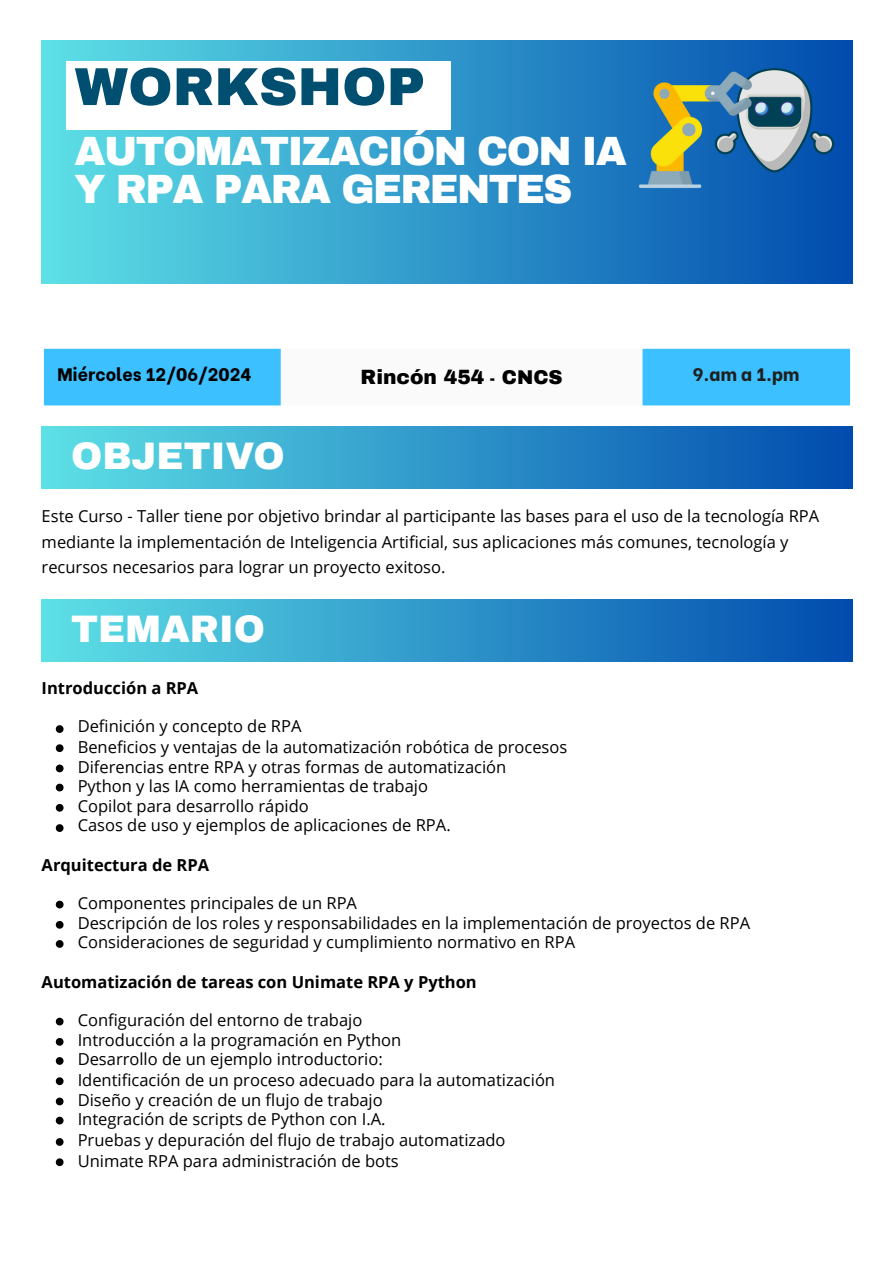
<style>
.page{position:relative;width:894px;height:1263px;background:#fff}
.page>*{position:absolute;margin:0;border:0;box-sizing:border-box;transform-origin:0 0}
.t1{font:900 53.4px "Archivo";color:#004e70}
.t2{font:900 39.9px/37.2px "Archivo";letter-spacing:-.04em;color:#fff}
.t3{font:900 37.5px "Archivo";color:#fff}
.t4{font:900 20.25px "Archivo";color:#000}
.t5{font:800 18px "Be Vietnam";color:#000}
.t6{font:800 18px "Be Vietnam";color:#1f1f1f}
.t7{font:16.5px/25.3px "Open Sans";color:#000}
.t8{font:700 16.5px "Open Sans";color:#000}
.s1{font-size:15.75px}
.s2{font-size:19.5px}
</style>
<div class="page">
<div style="left:42px;top:40px;width:810px;height:244px;background:linear-gradient(to right,#5de0e6,#014bad)"></div>
<div style="left:66px;top:61px;width:384px;height:69px;background:#fff"></div>
<img style="left:630px;top:40px;width:212px;height:194px">
<div style="left:44px;top:349px;width:805px;height:56px;background:#3cc0ff"></div>
<div style="left:281px;top:347px;width:360px;height:60px;background:#fafafa"></div>
<hr style="left:281px;top:349px;width:2px;height:56px;background:#fff">
<hr style="left:640px;top:349px;width:2px;height:56px;background:#fff">
<hr style="left:42px;top:346px;width:810px;height:3px;background:#fff">
<hr style="left:42px;top:405px;width:810px;height:3px;background:#fff">
<div style="left:42px;top:426px;width:810px;height:62px;background:linear-gradient(to right,#5de0e6,#014bad)"></div>
<div style="left:42px;top:600px;width:810px;height:61px;background:linear-gradient(to right,#5de0e6,#014bad)"></div>
<svg style="left:56px;top:725px;width:7px;height:8px"></svg>
<svg style="left:56px;top:744px;width:7px;height:8px"></svg>
<svg style="left:56px;top:765px;width:7px;height:7px"></svg>
<svg style="left:56px;top:784px;width:7px;height:7px"></svg>
<svg style="left:56px;top:804px;width:7px;height:8px"></svg>
<svg style="left:56px;top:824px;width:7px;height:8px"></svg>
<svg style="left:56px;top:901px;width:7px;height:7px"></svg>
<svg style="left:56px;top:921px;width:7px;height:8px"></svg>
<svg style="left:56px;top:940px;width:7px;height:8px"></svg>
<svg style="left:56px;top:1018px;width:7px;height:7px"></svg>
<svg style="left:56px;top:1038px;width:7px;height:8px"></svg>
<svg style="left:56px;top:1057px;width:7px;height:8px"></svg>
<svg style="left:56px;top:1077px;width:7px;height:8px"></svg>
<svg style="left:56px;top:1098px;width:7px;height:7px"></svg>
<svg style="left:56px;top:1117px;width:7px;height:7px"></svg>
<svg style="left:56px;top:1138px;width:7px;height:8px"></svg>
<svg style="left:56px;top:1158px;width:7px;height:8px"></svg>
<p class="t1" style="left:75px;top:58px;width:352px">WORKSHOP</p>
<p class="t2" style="left:75px;top:133px;width:553px">AUTOMATIZACIÓN CON IA<br>Y RPA PARA GERENTES</p>
<p class="t5" style="left:57px;top:360px;width:196px">Miércoles 12/06/2024</p>
<h1 class="t4" style="left:360px;top:366px;width:203px">Rincón 454 <span class="s1">-</span> <span class="s2">CNCS</span></h1>
<p class="t6" style="left:692px;top:360px;width:108px">9.am a 1.pm</p>
<p class="t3" style="left:71px;top:436px;width:215px">OBJETIVO</p>
<p class="t7" style="left:42px;top:503px;width:778px">Este Curso - Taller tiene por objetivo brindar al participante las bases para el uso de la tecnología RPA mediante la implementación de Inteligencia Artificial, sus aplicaciones más comunes, tecnología y recursos necesarios para lograr un proyecto exitoso.</p>
<p class="t3" style="left:71px;top:609px;width:195px">TEMARIO</p>
<h2 class="t8" style="left:42px;top:677px;width:158px">Introducción a RPA</h2>
<p class="t7" style="left:78px;top:713px;width:225px">Definición y concepto de RPA</p>
<p class="t7" style="left:78px;top:734px;width:491px">Beneficios y ventajas de la automatización robótica de procesos</p>
<p class="t7" style="left:78px;top:754px;width:430px">Diferencias entre RPA y otras formas de automatización</p>
<p class="t7" style="left:78px;top:773px;width:352px">Python y las IA como herramientas de trabajo</p>
<p class="t7" style="left:78px;top:793px;width:232px">Copilot para desarrollo rápido</p>
<p class="t7" style="left:78px;top:812px;width:374px">Casos de uso y ejemplos de aplicaciones de RPA.</p>
<h2 class="t8" style="left:42px;top:853px;width:169px">Arquitectura de RPA</h2>
<p class="t7" style="left:78px;top:890px;width:281px">Componentes principales de un RPA</p>
<p class="t7" style="left:78px;top:910px;width:673px">Descripción de los roles y responsabilidades en la implementación de proyectos de RPA</p>
<p class="t7" style="left:78px;top:929px;width:499px">Consideraciones de seguridad y cumplimiento normativo en RPA</p>
<h2 class="t8" style="left:42px;top:970px;width:436px">Automatización de tareas con Unimate RPA y Python</h2>
<p class="t7" style="left:78px;top:1007px;width:286px">Configuración del entorno de trabajo</p>
<p class="t7" style="left:78px;top:1027px;width:325px">Introducción a la programación en Python</p>
<p class="t7" style="left:78px;top:1046px;width:306px">Desarrollo de un ejemplo introductorio:</p>
<p class="t7" style="left:78px;top:1067px;width:479px">Identificación de un proceso adecuado para la automatización</p>
<p class="t7" style="left:78px;top:1087px;width:306px">Diseño y creación de un flujo de trabajo</p>
<p class="t7" style="left:78px;top:1106px;width:309px">Integración de scripts de Python con I.A.</p>
<p class="t7" style="left:78px;top:1127px;width:429px">Pruebas y depuración del flujo de trabajo automatizado</p>
<p class="t7" style="left:78px;top:1148px;width:322px">Unimate RPA para administración de bots</p>
</div>
